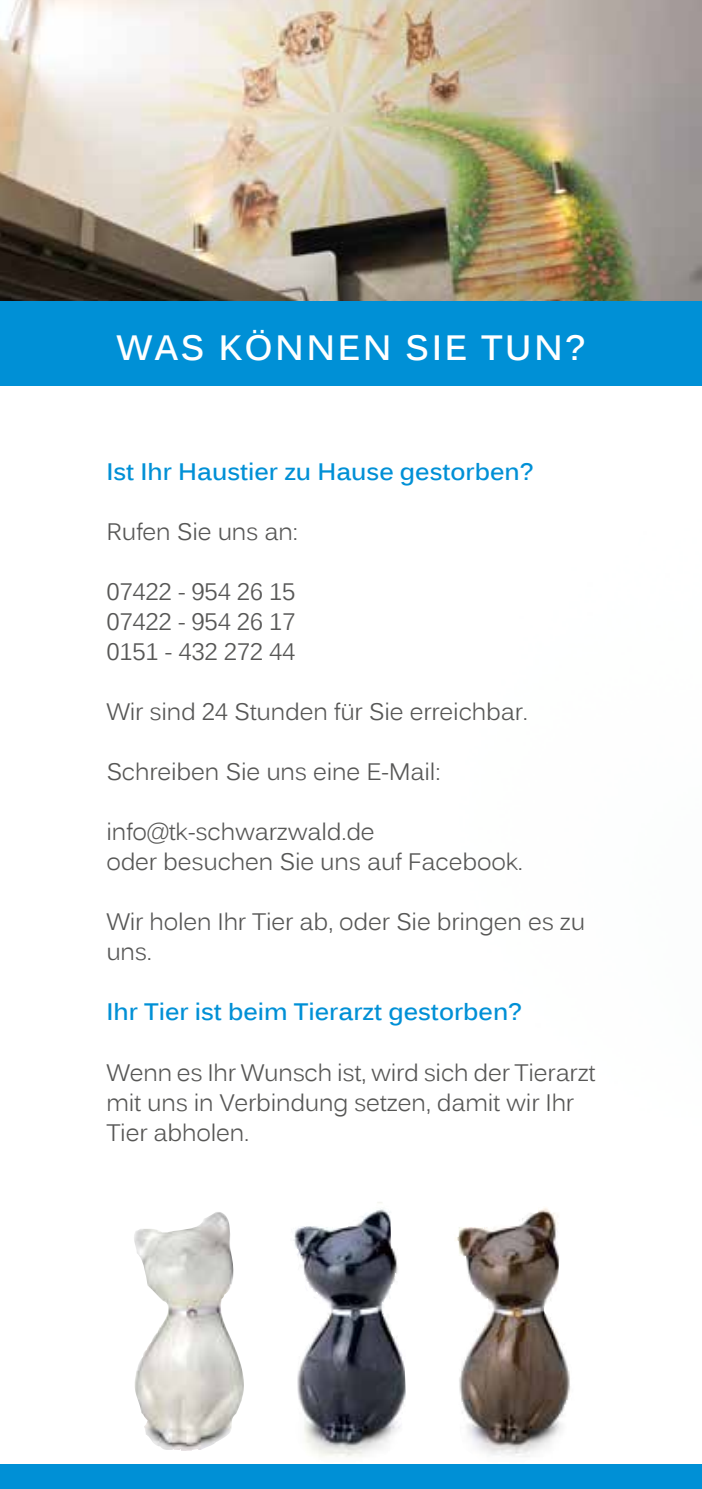
<style>
.page{position:relative;width:702px;height:1489px;background:#fff}
.page>*{position:absolute;margin:0;border:0;box-sizing:border-box;transform-origin:0 0}
.t1{font:700 35px "Kalinga";letter-spacing:.065em;color:#fff}
.t2{font:23.75px/30px "Kalinga";letter-spacing:-.01em;color:#575756}
.t3{font:700 23.75px "Kalinga";color:#0090d6}
</style>
<div class="page">
<img style="left:134px;top:1212px;width:110px;height:238px">
<img style="left:293px;top:1202px;width:112px;height:255px">
<img style="left:456px;top:1208px;width:113px;height:249px">
<div style="left:0;top:300px;width:702px;height:85px;background:#0090d6"></div>
<div style="left:0;top:1464px;width:702px;height:24px;background:#0090d6"></div>
<img style="left:0;top:0;width:701px;height:300px">
<h1 class="t1" style="left:116px;top:325px;width:470px">WAS KÖNNEN SIE TUN?</h1>
<p class="t3" style="left:106px;top:456px;width:428px">Ist Ihr Haustier zu Hause gestorben?</p>
<p class="t2" style="left:106px;top:519px;width:193px">Rufen Sie uns an:</p>
<p class="t2" style="left:106px;top:579px;width:190px;text-align:justify">07422 - 954 26 15<br>07422 - 954 26 17<br>0151 - 432 272 44</p>
<p class="t2" style="left:106px;top:699px;width:423px">Wir sind 24 Stunden für Sie erreichbar.</p>
<p class="t2" style="left:106px;top:759px;width:335px">Schreiben Sie uns eine E-Mail:</p>
<p class="t2" style="left:106px;top:819px;width:418px">info@tk-schwarzwald.de<br>oder besuchen Sie uns auf Facebook.</p>
<p class="t2" style="left:106px;top:909px;width:480px">Wir holen Ihr Tier ab, oder Sie bringen es zu uns.</p>
<p class="t3" style="left:106px;top:996px;width:417px">Ihr Tier ist beim Tierarzt gestorben?</p>
<p class="t2" style="left:106px;top:1059px;width:491px">Wenn es Ihr Wunsch ist, wird sich der Tierarzt mit uns in Verbindung setzen, damit wir Ihr<br>Tier abholen.</p>
</div>
